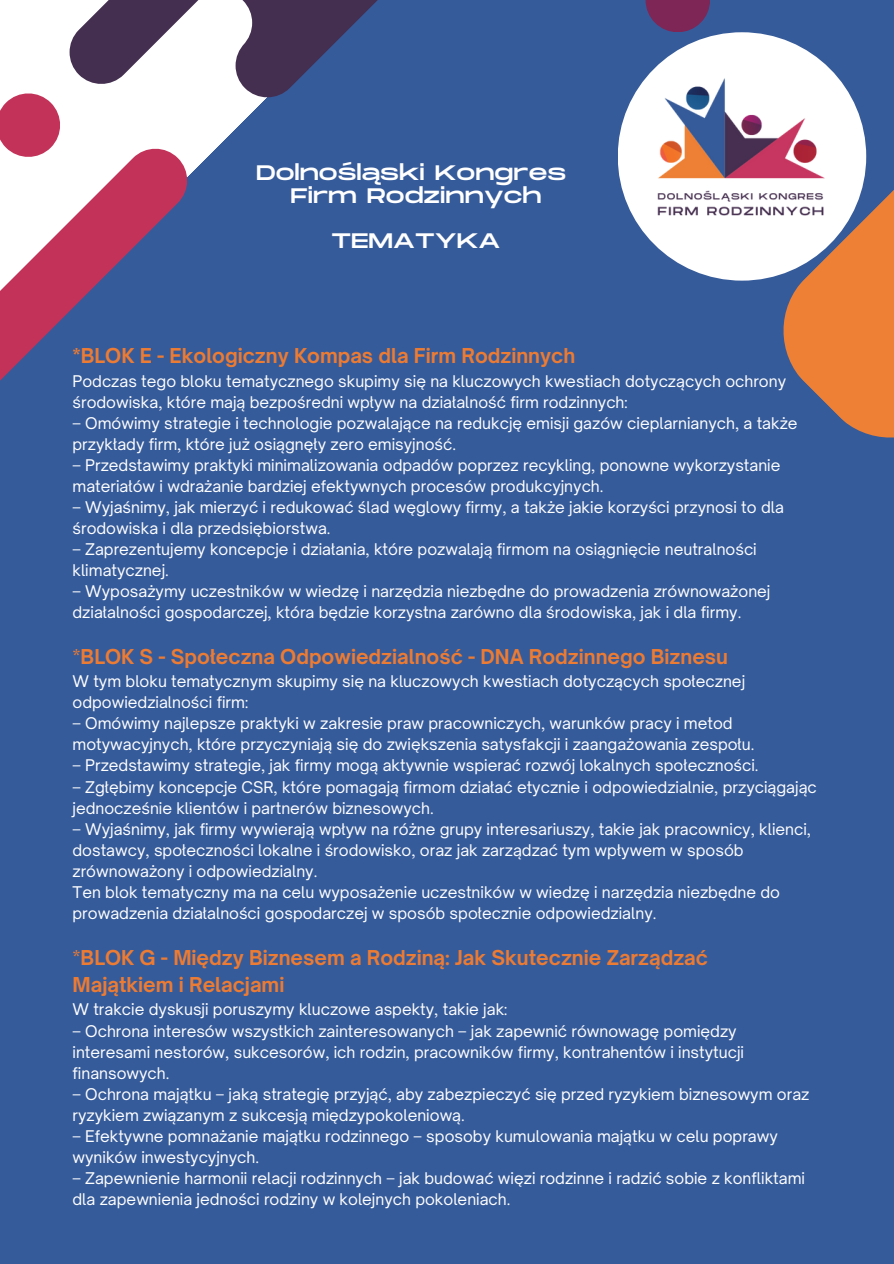
<style>
.page{position:relative;width:894px;height:1264px;background:#fff}
.page>*{position:absolute;margin:0;border:0;box-sizing:border-box;transform-origin:0 0}
.t1{font:21px/22.5px "Monument Extended";color:#fff;text-align:center}
.t2{font:700 19.65px "Open Sauce One";color:#ec7b33}
.t3{font:15.45px/21px "Open Sauce One";color:#fff}
.s1{font-weight:400}
</style>
<div class="page">
<div style="left:0;top:0;width:893px;height:1263px;background:#365b9a"></div>
<svg style="left:0;top:164px;width:190px;height:278px;fill:#365b9a"></svg>
<svg style="left:0;top:0;width:252px;height:164px"></svg>
<svg style="left:70px;top:0;width:495px;height:100px"></svg>
<div style="left:495px;top:824px;width:398px;height:439px;background:#365b9a"></div>
<div style="left:617px;top:32px;width:249px;height:248px;background:#fff;border-radius:50%"></div>
<svg style="left:645px;top:0;width:64px;height:32px;background:#6f3063"></svg>
<img style="left:652px;top:67px;width:124px;height:178px">
<svg style="left:776px;top:38px;width:117px;height:407px"></svg>
<p class="t1" style="left:256px;top:163px;width:311px">Dolnośląski Kongres<br>Firm Rodzinnych</p>
<h2 class="t1" style="left:331px;top:230px;width:170px">TEMATYKA</h2>
<h1 class="t2" style="left:72px;top:344px;width:504px">*BLOK E - Ekologiczny Kompas dla Firm Rodzinnych</h1>
<p class="t3" style="left:72px;top:370px;width:715px">Podczas tego bloku tematycznego skupimy się na kluczowych kwestiach dotyczących ochrony środowiska, które mają bezpośredni wpływ na działalność firm rodzinnych:</p>
<p class="t3" style="left:72px;top:412px;width:726px">– Omówimy strategie i technologie pozwalające na redukcję emisji gazów cieplarnianych, a także przykłady firm, które już osiągnęły zero emisyjność.</p>
<p class="t3" style="left:72px;top:454px;width:709px">– Przedstawimy praktyki minimalizowania odpadów poprzez recykling, ponowne wykorzystanie materiałów i wdrażanie bardziej efektywnych procesów produkcyjnych.</p>
<p class="t3" style="left:72px;top:496px;width:712px">– Wyjaśnimy, jak mierzyć i redukować ślad węglowy firmy, a także jakie korzyści przynosi to dla środowiska i dla przedsiębiorstwa.</p>
<p class="t3" style="left:72px;top:538px;width:685px">– Zaprezentujemy koncepcje i działania, które pozwalają firmom na osiągnięcie neutralności klimatycznej.</p>
<p class="t3" style="left:72px;top:580px;width:699px">– Wyposażymy uczestników w wiedzę i narzędzia niezbędne do prowadzenia zrównoważonej działalności gospodarczej, która będzie korzystna zarówno dla środowiska, jak i dla firmy.</p>
<p class="t2" style="left:72px;top:644px;width:657px"><span class="s1">*</span>BLOK S - Społeczna Odpowiedzialność - DNA Rodzinnego Biznesu</p>
<p class="t3" style="left:72px;top:671px;width:674px">W tym bloku tematycznym skupimy się na kluczowych kwestiach dotyczących społecznej odpowiedzialności firm:</p>
<p class="t3" style="left:72px;top:713px;width:683px">– Omówimy najlepsze praktyki w zakresie praw pracowniczych, warunków pracy i metod motywacyjnych, które przyczyniają się do zwiększenia satysfakcji i zaangażowania zespołu.</p>
<p class="t3" style="left:72px;top:755px;width:687px">– Przedstawimy strategie, jak firmy mogą aktywnie wspierać rozwój lokalnych społeczności.</p>
<p class="t3" style="left:72px;top:776px;width:745px">– Zgłębimy koncepcje CSR, które pomagają firmom działać etycznie i odpowiedzialnie, przyciągając jednocześnie klientów i partnerów biznesowych.</p>
<p class="t3" style="left:72px;top:818px;width:739px">– Wyjaśnimy, jak firmy wywierają wpływ na różne grupy interesariuszy, takie jak pracownicy, klienci, dostawcy, społeczności lokalne i środowisko, oraz jak zarządzać tym wpływem w sposób zrównoważony i odpowiedzialny.</p>
<p class="t3" style="left:72px;top:881px;width:708px">Ten blok tematyczny ma na celu wyposażenie uczestników w wiedzę i narzędzia niezbędne do prowadzenia działalności gospodarczej w sposób społecznie odpowiedzialny.</p>
<p class="t2" style="left:72px;top:945px;width:637px"><span class="s1">*</span>BLOK G - Między Biznesem a Rodziną: Jak Skutecznie Zarządzać</p>
<p class="t2" style="left:72px;top:972px;width:213px">Majątkiem i Relacjami</p>
<p class="t3" style="left:72px;top:999px;width:436px">W trakcie dyskusji poruszymy kluczowe aspekty, takie jak:</p>
<p class="t3" style="left:72px;top:1020px;width:665px">– Ochrona interesów wszystkich zainteresowanych – jak zapewnić równowagę pomiędzy</p>
<p class="t3" style="left:72px;top:1041px;width:672px">interesami nestorów, sukcesorów, ich rodzin, pracowników firmy, kontrahentów i instytucji finansowych.</p>
<p class="t3" style="left:72px;top:1083px;width:738px">– Ochrona majątku – jaką strategię przyjąć, aby zabezpieczyć się przed ryzykiem biznesowym oraz ryzykiem związanym z sukcesją międzypokoleniową.</p>
<p class="t3" style="left:72px;top:1125px;width:706px">– Efektywne pomnażanie majątku rodzinnego – sposoby kumulowania majątku w celu poprawy wyników inwestycyjnych.</p>
<p class="t3" style="left:72px;top:1167px;width:733px">– Zapewnienie harmonii relacji rodzinnych – jak budować więzi rodzinne i radzić sobie z konfliktami dla zapewnienia jedności rodziny w kolejnych pokoleniach.</p>
</div>
